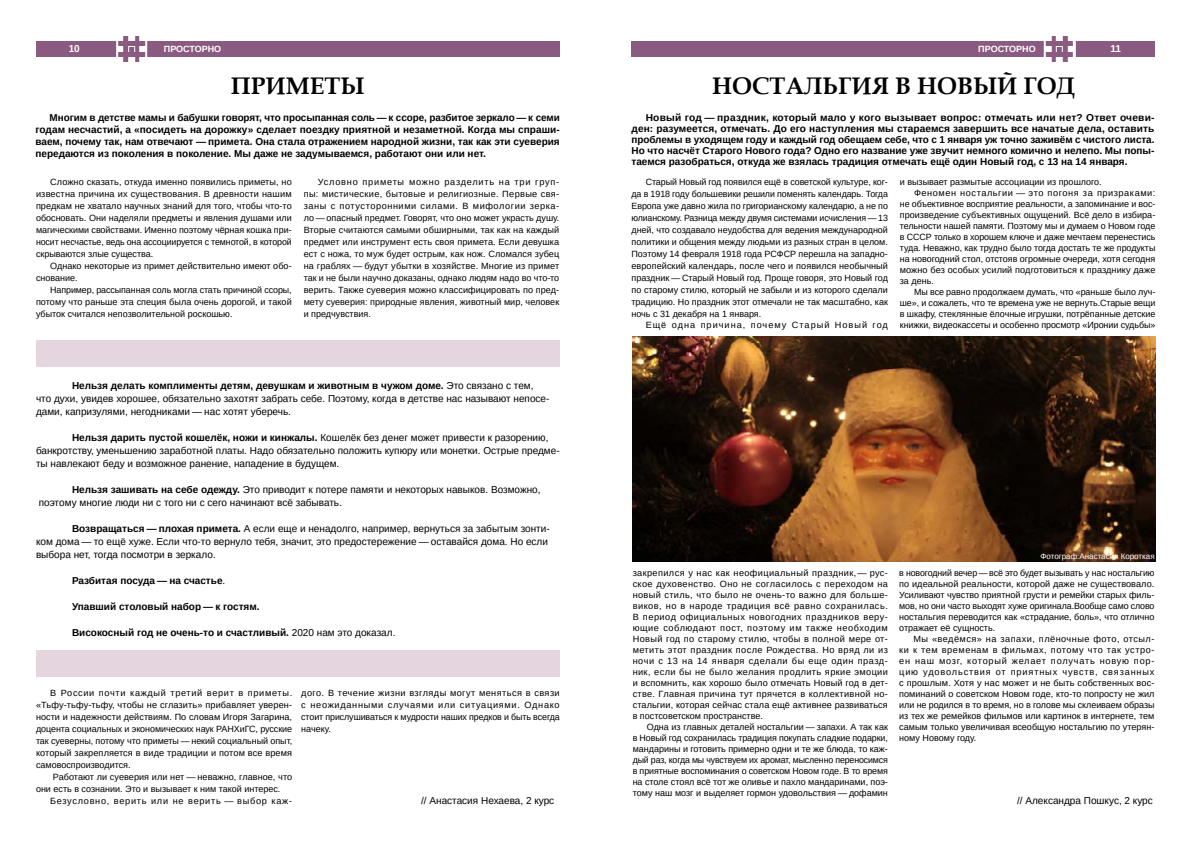
<style>
.page{position:relative;width:1191px;height:842px;background:#fff}
.page>*{position:absolute;margin:0;border:0;box-sizing:border-box;transform-origin:0 0}
.t1{font:700 24px "Book Antiqua";color:#000}
.t2{font:700 10px/11px "Arimo";color:#000;text-align:justify}
.t3{font:10px/13px "Arimo";color:#000}
.t4{font:700 10px "Arimo";color:#fff}
.t5{font:9px/12px "Arimo";color:#000;text-align:justify}
.t6{font:9px "Arimo";letter-spacing:.06em;color:#000}
.t7{font:9px "Arimo";letter-spacing:.075em;color:#000}
.t8{font:9px "Arimo";letter-spacing:.105em;color:#000}
.t9{font:700 9px "Arimo";color:#fff}
.t10{font:8px "Arimo";color:#fff}
.s1{font-weight:700}
.s2{font-weight:400}
</style>
<div class="page">
<img style="left:36px;top:36px;width:523px;height:26px">
<img style="left:631px;top:36px;width:523px;height:26px">
<div style="left:36px;top:341px;width:524px;height:26px;background:#e5d5de"></div>
<img style="left:632px;top:337px;width:523px;height:224px">
<div style="left:36px;top:651px;width:523px;height:26px;background:#e5d5de"></div>
<p class="t4" style="left:69px;top:41px;width:13px">10</p>
<p class="t9" style="left:164px;top:42px;width:59px">ПРОСТОРНО</p>
<p class="t9" style="left:978px;top:42px;width:59px">ПРОСТОРНО</p>
<p class="t4" style="left:1110px;top:41px;width:12px">11</p>
<h1 class="t1" style="left:231px;top:70px;width:135px">ПРИМЕТЫ</h1>
<p class="t2" style="left:35px;top:111px;width:526px;line-height:12px;text-indent:14px">Многим в детстве мамы и бабушки говорят, что просыпанная соль — к ссоре, разбитое зеркало — к семи годам несчастий, а «посидеть на дорожку» сделает поездку приятной и незаметной. Когда мы спраши&shy;ваем, почему так, нам отвечают — примета. Она стала отражением народной жизни, так как эти суеверия передаются из поколения в поколение. Мы даже не задумываемся, работают они или нет.</p>
<p class="t5" style="left:36px;top:176px;width:257px;text-indent:14px">Сложно сказать, откуда именно появились приметы, но известна причина их существования. В древности нашим предкам не хватало научных знаний для того, чтобы что-то обосновать. Они наделяли предметы и явления душами или магическими свойствами. Именно поэтому чёрная кошка при&shy;носит несчастье, ведь она ассоциируется с темнотой, в которой скрываются злые существа.</p>
<p class="t5" style="left:36px;top:260px;width:257px;text-indent:14px">Однако некоторые из примет действительно имеют обо&shy;снование.</p>
<p class="t5" style="left:36px;top:284px;width:257px;text-indent:14px">Например, рассыпанная соль могла стать причиной ссоры, потому что раньше эта специя была очень дорогой, и такой убыток считался непозволительной роскошью.</p>
<p class="t5" style="left:304px;top:176px;width:257px;text-indent:14px">Условно приметы можно разделить на три груп&shy;пы: мистические, бытовые и религиозные. Первые свя&shy;заны с потусторонними силами. В мифологии зерка&shy;ло — опасный предмет. Говорят, что оно может украсть душу.<br>Вторые считаются самыми обширными, так как на каждый предмет или инструмент есть своя примета. Если девушка ест с ножа, то муж будет острым, как нож. Сломался зубец на граблях — будут убытки в хозяйстве. Многие из примет так и не были научно доказаны, однако людям надо во что-то верить. Также суеверия можно классифицировать по пред&shy;мету суеверия: природные явления, животный мир, человек и предчувствия.</p>
<p class="t3" style="left:36px;top:379px;width:515px;text-indent:36px"><span class="s1">Нельзя делать комплименты детям, девушкам и животным в чужом доме.</span> Это связано с тем, что духи, увидев хорошее, обязательно захотят забрать себе. Поэтому, когда в детстве нас называют непосе&shy;дами, капризулями, негодниками — нас хотят уберечь.</p>
<p class="t3" style="left:36px;top:431px;width:525px;text-indent:36px"><span class="s1">Нельзя дарить пустой кошелёк, ножи и кинжалы.</span> Кошелёк без денег может привести к разорению, банкротству, уменьшению заработной платы. Надо обязательно положить купюру или монетки. Острые предме&shy;ты навлекают беду и возможное ранение, нападение в будущем.</p>
<p class="t3" style="left:39px;top:483px;width:503px;text-indent:33px"><span class="s1">Нельзя зашивать на себе одежду.</span> Это приводит к потере памяти и некоторых навыков. Возможно, поэтому многие люди ни с того ни с сего начинают всё забывать.</p>
<p class="t3" style="left:36px;top:522px;width:515px;text-indent:36px"><span class="s1">Возвращаться — плохая примета.</span> А если еще и ненадолго, например, вернуться за забытым зонти&shy;ком дома — то ещё хуже. Если что-то вернуло тебя, значит, это предостережение — оставайся дома. Но если выбора нет, тогда посмотри в зеркало.</p>
<p class="t2" style="left:72px;top:575px;width:155px">Разбитая посуда — на счастье<span class="s2">.</span></p>
<p class="t2" style="left:72px;top:601px;width:189px">Упавший столовый набор — к гостям.</p>
<p class="t2" style="left:72px;top:627px;width:325px">Високосный год не очень-то и счастливый. <span class="s2">2020 нам это доказал.</span></p>
<p class="t5" style="left:36px;top:687px;width:258px;text-indent:14px">В России почти каждый третий верит в приметы. «Тьфу-тьфу-тьфу, чтобы не сглазить» прибавляет уверен&shy;ности и надежности действиям. По словам Игоря Загарина, доцента социальных и экономических наук РАНХиГС, русские так суеверны, потому что приметы — некий социальный опыт, который закрепляется в виде традиции и потом все время самовоспроизводится.</p>
<p class="t5" style="left:36px;top:771px;width:258px;text-indent:17px">Работают ли суеверия или нет — неважно, главное, что они есть в сознании. Это и вызывает к ним такой интерес.</p>
<p class="t7" style="left:50px;top:795px;width:243px">Безусловно, верить или не верить — выбор каж-</p>
<p class="t5" style="left:301px;top:687px;width:260px">дого. В течение жизни взгляды могут меняться в связи с неожиданными случаями или ситуациями. Однако стоит прислушиваться к мудрости наших предков и быть всегда начеку.</p>
<p class="t3" style="left:421px;top:794px;width:135px">// Анастасия Нехаева, 2 курс</p>
<h1 class="t1" style="left:712px;top:70px;width:364px">НОСТАЛЬГИЯ В НОВЫЙ ГОД</h1>
<p class="t2" style="left:631px;top:112px;width:524px;text-indent:14px">Новый год — праздник, который мало у кого вызывает вопрос: отмечать или нет? Ответ очеви&shy;ден: разумеется, отмечать. До его наступления мы стараемся завершить все начатые дела, оставить проблемы в уходящем году и каждый год обещаем себе, что с 1 января уж точно заживём с чистого листа.<br>Но что насчёт Старого Нового года? Одно его название уже звучит немного комично и нелепо. Мы попы&shy;таемся разобраться, откуда же взялась традиция отмечать ещё один Новый год, с 13 на 14 января.</p>
<p class="t5" style="left:631px;top:176px;width:258px;text-indent:14px">Старый Новый год появился ещё в советской культуре, ког&shy;да в 1918 году большевики решили поменять календарь. Тогда Европа уже давно жила по григорианскому календарю, а не по юлианскому. Разница между двумя системами исчисления — 13 дней, что создавало неудобства для ведения международной политики и общения между людьми из разных стран в целом.<br>Поэтому 14 февраля 1918 года РСФСР перешла на западно&shy;европейский календарь, после чего и появился необычный праздник — Старый Новый год. Проще говоря, это Новый год по старому стилю, который не забыли и из которого сделали традицию. Но праздник этот отмечали не так масштабно, как ночь с 31 декабря на 1 января.</p>
<p class="t8" style="left:645px;top:320px;width:244px">Ещё одна причина, почему Старый Новый год</p>
<p class="t5" style="left:900px;top:176px;width:203px">и вызывает размытые ассоциации из прошлого.</p>
<p class="t6" style="left:914px;top:188px;width:243px">Феномен ностальгии — это погоня за призраками:</p>
<p class="t5" style="left:900px;top:198px;width:257px">не объективное восприятие реальности, а запоминание и вос-</p>
<p class="t5" style="left:900px;top:209px;width:257px">произведение субъективных ощущений. Всё дело в избира-</p>
<p class="t5" style="left:900px;top:220px;width:257px">тельности нашей памяти. Поэтому мы и думаем о Новом годе</p>
<p class="t5" style="left:900px;top:231px;width:257px">в СССР только в хорошем ключе и даже мечтаем перенестись</p>
<p class="t5" style="left:900px;top:242px;width:257px">туда. Неважно, как трудно было тогда достать те же продукты</p>
<p class="t5" style="left:900px;top:253px;width:257px">на новогодний стол, отстояв огромные очереди, хотя сегодня</p>
<p class="t5" style="left:900px;top:264px;width:257px">можно без особых усилий подготовиться к празднику даже</p>
<p class="t5" style="left:900px;top:275px;width:36px">за день.</p>
<p class="t5" style="left:914px;top:286px;width:243px">Мы все равно продолжаем думать, что «раньше было луч-</p>
<p class="t5" style="left:900px;top:297px;width:257px">ше», и сожалеть, что те времена уже не вернуть.Старые вещи</p>
<p class="t5" style="left:900px;top:308px;width:257px">в шкафу, стеклянные ёлочные игрушки, потрёпанные детские</p>
<p class="t5" style="left:900px;top:319px;width:257px">книжки, видеокассеты и особенно просмотр «Иронии судьбы»</p>
<p class="t5" style="left:632px;top:568px;width:257px;line-height:11px">закрепился у нас как неофициальный праздник,— рус&shy;ское духовенство. Оно не согласилось с переходом на новый стиль, что было не очень-то важно для больше&shy;виков, но в народе традиция всё равно сохранилась.<br>В период официальных новогодних праздников веру&shy;ющие соблюдают пост, поэтому им также необходим Новый год по старому стилю, чтобы в полной мере от&shy;метить этот праздник после Рождества. Но вряд ли из ночи с 13 на 14 января сделали бы еще один празд&shy;ник, если бы не было желания продлить яркие эмоции и вспомнить, как хорошо было отмечать Новый год в дет&shy;стве. Главная причина тут прячется в коллективной но&shy;стальгии, которая сейчас стала ещё активнее развиваться в постсоветском пространстве.</p>
<p class="t5" style="left:632px;top:722px;width:257px;line-height:11px;text-indent:14px">Одна из главных деталей ностальгии — запахи. А так как в Новый год сохранилась традиция покупать сладкие подарки, мандарины и готовить примерно одни и те же блюда, то каж&shy;дый раз, когда мы чувствуем их аромат, мысленно переносимся в приятные воспоминания о советском Новом годе. В то время на столе стоял всё тот же оливье и пахло мандаринами, поэ&shy;тому наш мозг и выделяет гормон удовольствия — дофамин</p>
<p class="t10" style="left:1040px;top:551px;width:116px">Фотограф:Анастасия Короткая</p>
<p class="t5" style="left:899px;top:568px;width:257px;line-height:11px">в новогодний вечер — всё это будет вызывать у нас ностальгию по идеальной реальности, которой даже не существовало.<br>Усиливают чувство приятной грусти и ремейки старых филь&shy;мов, но они часто выходят хуже оригинала.Вообще само слово ностальгия переводится как «страдание, боль», что отлично отражает её сущность.</p>
<p class="t5" style="left:899px;top:634px;width:257px;line-height:11px;text-indent:14px">Мы «ведёмся» на запахи, плёночные фото, отсыл&shy;ки к тем временам в фильмах, потому что так устро&shy;ен наш мозг, который желает получать новую пор&shy;цию удовольствия от приятных чувств, связанных с прошлым. Хотя у нас может и не быть собственных вос&shy;поминаний о советском Новом годе, кто-то попросту не жил или не родился в то время, но в голове мы склеиваем образы из тех же ремейков фильмов или картинок в интернете, тем самым только увеличивая всеобщую ностальгию по утерян&shy;ному Новому году.</p>
<p class="t3" style="left:1017px;top:794px;width:137px">// Александра Пошкус, 2 курс</p>
</div>
